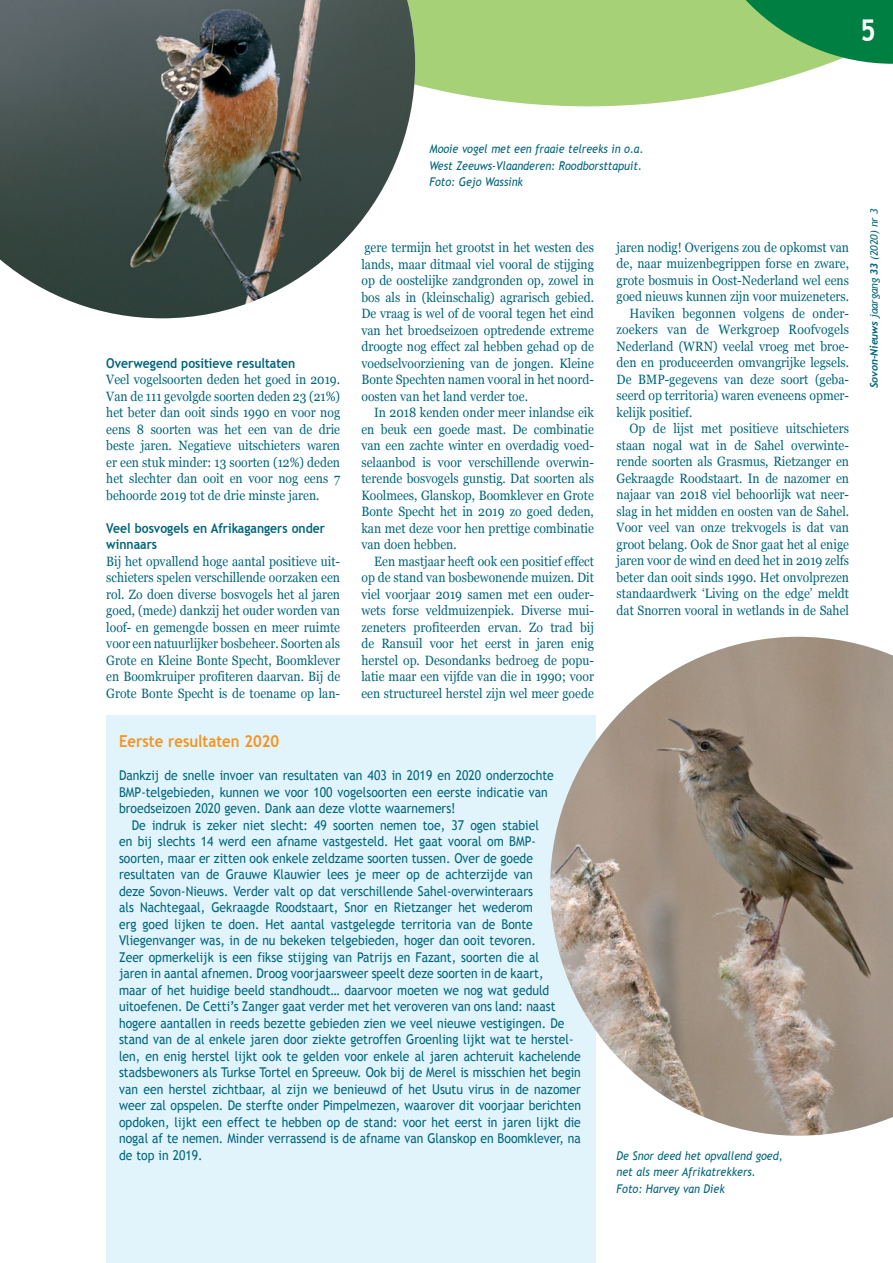
<style>
.page{position:relative;width:893px;height:1263px;background:#fff}
.page>*{position:absolute;margin:0;border:0;box-sizing:border-box;transform-origin:0 0}
.t1{font:700 30px "Trebuchet MS";color:#fff;scale:.9 1}
.t2{font:700 16.5px "Trebuchet MS";color:#f7931d;scale:.9 1}
.t3{font:13.5px/16.5px "Georgia";color:#00657c;text-align:justify;scale:.9 1}
.t4{font:13.5px/16.5px "Trebuchet MS";color:#00657c;scale:.9 1}
.t5{font:700 13.5px/16.5px "Trebuchet MS";color:#00657c;scale:.9 1}
.t6{font:italic 12px/16.5px "Trebuchet MS";color:#00657c;scale:.9 1}
.t7{font:italic 10.5px "Trebuchet MS";letter-spacing:-.01em;color:#00657c}
.s1{font-family:"Trebuchet";font-weight:700}
</style>
<div class="page">
<svg style="left:415px;top:0;width:412px;height:106px;background:#b1d687"></svg>
<svg style="left:691px;top:0;width:202px;height:64px;background:#53a85d"></svg>
<img style="left:0;top:0;width:415px;height:318px">
<div style="left:106px;top:716px;width:489px;height:547px;background:#e1f4fc"></div>
<img style="left:550px;top:637px;width:343px;height:499px">
<h1 class="t1" style="left:860px;top:11px;width:19px">5</h1>
<p class="t6" style="left:429px;top:141px;width:239px">Mooie vogel met een fraaie telreeks in o.a.<br>West Zeeuws-Vlaanderen: Roodborsttapuit.<br>Foto: Gejo Wassink</p>
<p class="t5" style="left:106px;top:354px;width:212px">Overwegend positieve resultaten</p>
<p class="t3" style="left:106px;top:371px;width:261px">Veel vogelsoorten deden het goed in 2019.<br>Van de 111 gevolgde soorten deden 23 (21%) het beter dan ooit sinds 1990 en voor nog eens 8 soorten was het een van de drie beste jaren. Negatieve uitschieters waren er een stuk minder: 13 soorten (12%) deden het slechter dan ooit en voor nog eens 7 behoorde 2019 tot de drie minste jaren.</p>
<p class="t5" style="left:106px;top:519px;width:244px">Veel bosvogels en Afrikagangers onder winnaars</p>
<p class="t3" style="left:106px;top:552px;width:261px">Bij het opvallend hoge aantal positieve uit&shy;schieters spelen verschillende oorzaken een rol. Zo doen diverse bosvogels het al jaren goed, (mede) dankzij het ouder worden van loof- en gemengde bossen en meer ruimte voor een natuurlijker bosbeheer. Soorten als Grote en Kleine Bonte Specht, Boomklever en Boomkruiper profiteren daarvan. Bij de Grote Bonte Specht is de toename op lan-</p>
<p class="t3" style="left:361px;top:239px;width:260px">gere termijn het grootst in het westen des lands, maar ditmaal viel vooral de stijging op de oostelijke zandgronden op, zowel in bos als in (kleinschalig) agrarisch gebied.<br>De vraag is wel of de vooral tegen het eind van het broedseizoen optredende extreme droogte nog effect zal hebben gehad op de voedselvoorziening van de jongen. Kleine Bonte Spechten namen vooral in het noord&shy;oosten van het land verder toe.</p>
<p class="t3" style="left:361px;top:404px;width:260px;text-indent:13px">In 2018 kenden onder meer inlandse eik en beuk een goede mast. De combinatie van een zachte winter en overdadig voed&shy;selaanbod is voor verschillende overwin&shy;terende bosvogels gunstig. Dat soorten als Koolmees, Glanskop, Boomklever en Grote Bonte Specht het in 2019 zo goed deden, kan met deze voor hen prettige combinatie van doen hebben.</p>
<p class="t3" style="left:361px;top:552px;width:260px;text-indent:13px">Een mastjaar heeft ook een positief effect op de stand van bosbewonende muizen. Dit viel voorjaar 2019 samen met een ouder&shy;wets forse veldmuizenpiek. Diverse mui&shy;zeneters profiteerden ervan. Zo trad bij de Ransuil voor het eerst in jaren enig herstel op. Desondanks bedroeg de popu&shy;latie maar een vijfde van die in 1990; voor een structureel herstel zijn wel meer goede</p>
<p class="t3" style="left:617px;top:238px;width:260px">jaren nodig! Overigens zou de opkomst van</p>
<p class="t3" style="left:617px;top:255px;width:260px">de, naar muizenbegrippen forse en zware,</p>
<p class="t3" style="left:617px;top:271px;width:260px">grote bosmuis in Oost-Nederland wel eens</p>
<p class="t3" style="left:617px;top:288px;width:260px">goed nieuws kunnen zijn voor muizeneters.</p>
<p class="t3" style="left:629px;top:304px;width:246px">Haviken begonnen volgens de onder-</p>
<p class="t3" style="left:617px;top:321px;width:260px">zoekers van de Werkgroep Roofvogels</p>
<p class="t3" style="left:617px;top:337px;width:260px">Nederland (WRN) veelal vroeg met broe-</p>
<p class="t3" style="left:617px;top:354px;width:260px">den en produceerden omvangrijke legsels.</p>
<p class="t3" style="left:617px;top:370px;width:260px">De BMP-gegevens van deze soort (geba-</p>
<p class="t3" style="left:617px;top:387px;width:260px">seerd op territoria) waren eveneens opmer-</p>
<p class="t3" style="left:617px;top:403px;width:86px">kelijk positief.</p>
<p class="t3" style="left:629px;top:420px;width:246px">Op de lijst met positieve uitschieters</p>
<p class="t3" style="left:617px;top:436px;width:260px">staan nogal wat in de Sahel overwinte-</p>
<p class="t3" style="left:617px;top:453px;width:260px">rende soorten als Grasmus, Rietzanger en</p>
<p class="t3" style="left:617px;top:469px;width:260px">Gekraagde Roodstaart. In de nazomer en</p>
<p class="t3" style="left:617px;top:486px;width:260px">najaar van 2018 viel behoorlijk wat neer-</p>
<p class="t3" style="left:617px;top:502px;width:260px">slag in het midden en oosten van de Sahel.</p>
<p class="t3" style="left:617px;top:519px;width:260px">Voor veel van onze trekvogels is dat van</p>
<p class="t3" style="left:617px;top:535px;width:260px">groot belang. Ook de Snor gaat het al enige</p>
<p class="t3" style="left:617px;top:552px;width:260px">jaren voor de wind en deed het in 2019 zelfs</p>
<p class="t3" style="left:617px;top:568px;width:260px">beter dan ooit sinds 1990. Het onvolprezen</p>
<p class="t3" style="left:617px;top:585px;width:260px">standaardwerk ‘Living on the edge’ meldt</p>
<p class="t3" style="left:617px;top:601px;width:260px">dat Snorren vooral in wetlands in de Sahel</p>
<p class="t2" style="left:119px;top:731px;width:180px">Eerste resultaten 2020</p>
<p class="t4" style="left:119px;top:767px;width:485px">Dankzij de snelle invoer van resultaten van 403 in 2019 en 2020 onderzochte<br>BMP-telgebieden, kunnen we voor 100 vogelsoorten een eerste indicatie van broedseizoen 2020 geven. Dank aan deze vlotte waarnemers!</p>
<p class="t4" style="left:119px;top:817px;width:515px;text-indent:13px">De indruk is zeker niet slecht: 49 soorten nemen toe, 37 ogen stabiel<br>en bij slechts 14 werd een afname vastgesteld. Het gaat vooral om BMP&shy;soorten, maar er zitten ook enkele zeldzame soorten tussen. Over de goede resultaten van de Grauwe Klauwier lees je meer op de achterzijde van<br>deze Sovon-Nieuws. Verder valt op dat verschillende Sahel-overwinteraars<br>als Nachtegaal, Gekraagde Roodstaart, Snor en Rietzanger het wederom<br>erg goed lijken te doen. Het aantal vastgelegde territoria van de Bonte Vliegenvanger was, in de nu bekeken telgebieden, hoger dan ooit tevoren.<br>Zeer opmerkelijk is een fikse stijging van Patrijs en Fazant, soorten die al<br>jaren in aantal afnemen. Droog voorjaarsweer speelt deze soorten in de kaart,<br>maar of het huidige beeld standhoudt… daarvoor moeten we nog wat geduld uitoefenen. De Cetti’s Zanger gaat verder met het veroveren van ons land: naast hogere aantallen in reeds bezette gebieden zien we veel nieuwe vestigingen. De stand van de al enkele jaren door ziekte getroffen Groenling lijkt wat te herstel&shy;len, en enig herstel lijkt ook te gelden voor enkele al jaren achteruit kachelende stadsbewoners als Turkse Tortel en Spreeuw. Ook bij de Merel is misschien het begin van een herstel zichtbaar, al zijn we benieuwd of het Usutu virus in de nazomer weer zal opspelen. De sterfte onder Pimpelmezen, waarover dit voorjaar berichten opdoken, lijkt een effect te hebben op de stand: voor het eerst in jaren lijkt die nogal af te nemen. Minder verrassend is de afname van Glanskop en Boomklever, na de top in 2019.</p>
<p class="t6" style="left:617px;top:1147px;width:186px">De Snor deed het opvallend goed, net als meer Afrikatrekkers.<br>Foto: Harvey van Diek</p>
<p class="t7" style="left:868px;top:388px;width:181px;rotate:-90deg"><span class="s1">Sovon-Nieuws</span> jaargang <span class="s1">33</span> (2020) nr 3</p>
</div>
